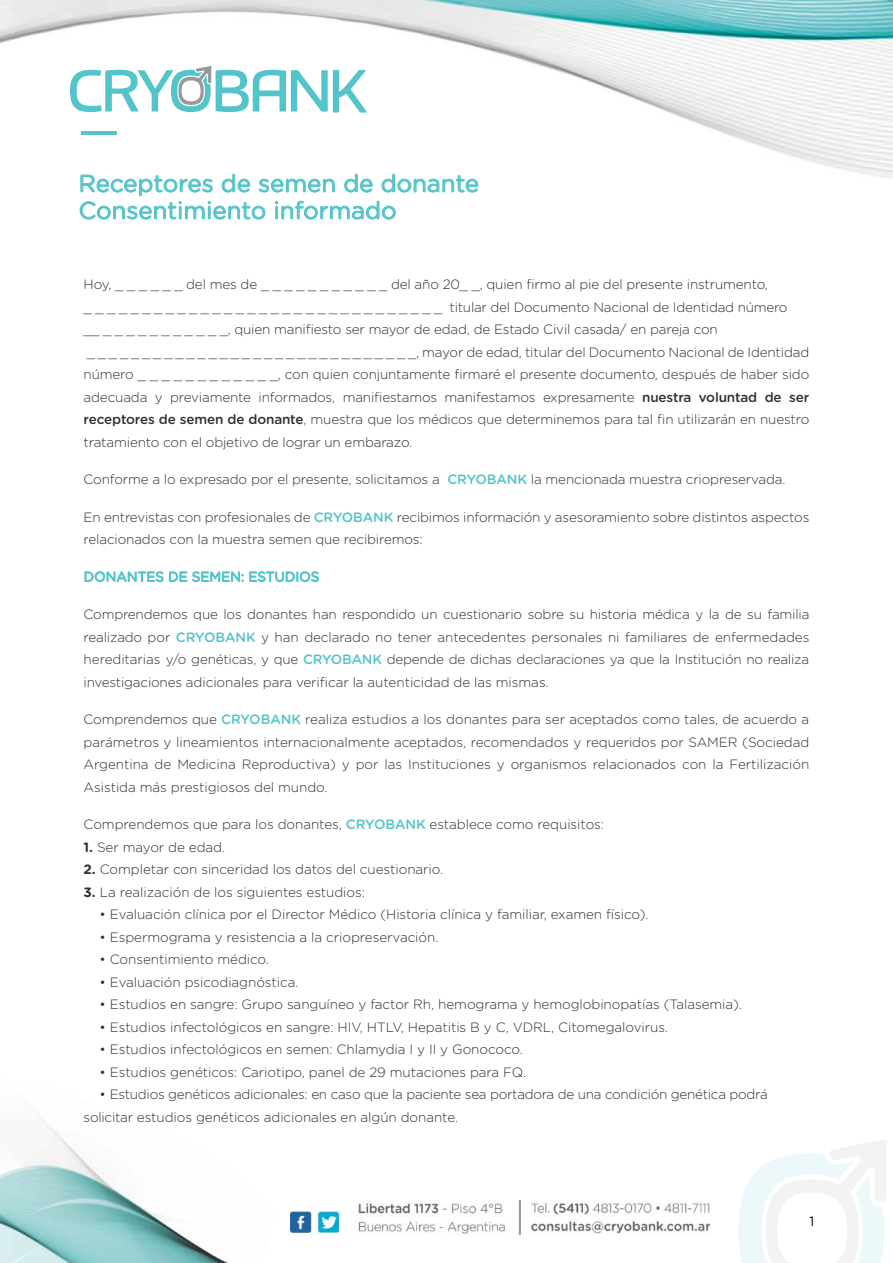
<style>
.page{position:relative;width:893px;height:1263px;background:#fff}
.page>*{position:absolute;margin:0;border:0;box-sizing:border-box;transform-origin:0 0}
.t1{font:24px/27px "Gotham Rounded";color:#53c4c9}
.t2{font:300 13.5px/22.5px "Gotham Rounded";letter-spacing:-.01em;color:#303030}
.t3{font:13.5px "Gotham Rounded";color:#53c4c9}
.t4{font:13.5px "Gotham Rounded";color:#000}
.s1{font-weight:500}
.s2{font-weight:500;color:#53c4c9}
.s3{font-weight:700}
</style>
<div class="page">
<img style="left:0;top:1120px;width:291px;height:143px">
<img style="left:0;top:0;width:893px;height:187px">
<svg style="left:70px;top:66px;width:297px;height:47px"></svg>
<hr style="left:81px;top:132px;width:35px;height:3px;background:#53c4c9">
<svg style="left:85px;top:571px;width:158px;height:12px"></svg>
<svg style="left:249px;top:571px;width:70px;height:11px"></svg>
<svg style="left:80px;top:174px;width:398px;height:45px"></svg>
<img style="left:291px;top:1201px;width:418px;height:34px">
<svg style="left:738px;top:1140px;width:149px;height:123px"></svg>
<h1 class="t1" style="left:79px;top:169px;width:402px">Receptores de semen de donante<br>Consentimiento informado</h1>
<p class="t2" style="left:84px;top:272px;width:727px">Hoy, _ _ _ _ _ _ del mes de _ _ _ _ _ _ _ _ _ _ _ del año 20_ _, quien firmo al pie del presente instrumento,<br>_ _ _ _ _ _ _ _ _ _ _ _ _ _ _ _ _ _ _ _ _ _ _ _ _ _ _ _ _ _ _ titular del Documento Nacional de Identidad número<br>__ _ _ _ _ _ _ _ _ _ _ _, quien manifiesto ser mayor de edad, de Estado Civil casada/ en pareja con<br>_ _ _ _ _ _ _ _ _ _ _ _ _ _ _ _ _ _ _ _ _ _ _ _ _ _ _ _ _ _, mayor de edad, titular del Documento Nacional de Identidad número _ _ _ _ _ _ _ _ _ _ _ _, con quien conjuntamente firmaré el presente documento, después de haber sido adecuada y previamente informados, manifiestamos manifestamos expresamente <span class="s1">nuestra voluntad de ser receptores de semen de donante</span>, muestra que los médicos que determinemos para tal fin utilizarán en nuestro tratamiento con el objetivo de lograr un embarazo.</p>
<p class="t2" style="left:84px;top:467px;width:703px">Conforme a lo expresado por el presente, solicitamos a <span class="s2">CRYOBANK</span> la mencionada muestra criopreservada.</p>
<p class="t2" style="left:84px;top:505px;width:727px">En entrevistas con profesionales de <span class="s2">CRYOBANK</span> recibimos información y asesoramiento sobre distintos aspectos relacionados con la muestra semen que recibiremos:</p>
<p class="t3" style="left:84px;top:567px;width:237px">DONANTES DE SEMEN: ESTUDIOS</p>
<p class="t2" style="left:84px;top:602px;width:727px;text-align:justify">Comprendemos que los donantes han respondido un cuestionario sobre su historia médica y la de su familia realizado por <span class="s2">CRYOBANK</span> y han declarado no tener antecedentes personales ni familiares de enfermedades hereditarias y/o genéticas, y que <span class="s2">CRYOBANK</span> depende de dichas declaraciones ya que la Institución no realiza investigaciones adicionales para verificar la autenticidad de las mismas.</p>
<p class="t2" style="left:84px;top:707px;width:727px;text-align:justify">Comprendemos que <span class="s2">CRYOBANK</span> realiza estudios a los donantes para ser aceptados como tales, de acuerdo a parámetros y lineamientos internacionalmente aceptados, recomendados y requeridos por SAMER (Sociedad Argentina de Medicina Reproductiva) y por las Instituciones y organismos relacionados con la Fertilización Asistida más prestigiosos del mundo.</p>
<p class="t2" style="left:84px;top:812px;width:522px">Comprendemos que para los donantes, <span class="s2">CRYOBANK</span> establece como requisitos:</p>
<p class="t2" style="left:84px;top:835px;width:143px"><span class="s3">1.</span> Ser mayor de edad.</p>
<p class="t2" style="left:84px;top:857px;width:361px"><span class="s3">2.</span> Completar con sinceridad los datos del cuestionario.</p>
<p class="t2" style="left:84px;top:880px;width:283px"><span class="s3">3.</span> La realización de los siguientes estudios:</p>
<p class="t2" style="left:100px;top:902px;width:551px">• Evaluación clínica por el Director Médico (Historia clínica y familiar, examen físico).</p>
<p class="t2" style="left:100px;top:925px;width:340px">• Espermograma y resistencia a la criopreservación.</p>
<p class="t2" style="left:100px;top:947px;width:171px">• Consentimiento médico.</p>
<p class="t2" style="left:100px;top:970px;width:200px">• Evaluación psicodiagnóstica.</p>
<p class="t2" style="left:100px;top:992px;width:644px">• Estudios en sangre: Grupo sanguíneo y factor Rh, hemograma y hemoglobinopatías (Talasemia).</p>
<p class="t2" style="left:100px;top:1015px;width:570px">• Estudios infectológicos en sangre: HIV, HTLV, Hepatitis B y C, VDRL, Citomegalovirus.</p>
<p class="t2" style="left:100px;top:1037px;width:425px">• Estudios infectológicos en semen: Chlamydia I y II y Gonococo.</p>
<p class="t2" style="left:100px;top:1060px;width:428px">• Estudios genéticos: Cariotipo, panel de 29 mutaciones para FQ.</p>
<p class="t2" style="left:84px;top:1082px;width:686px;text-indent:16px">• Estudios genéticos adicionales: en caso que la paciente sea portadora de una condición genética podrá solicitar estudios genéticos adicionales en algún donante.</p>
<p class="t4" style="left:809px;top:1212px;width:6px">1</p>
</div>
